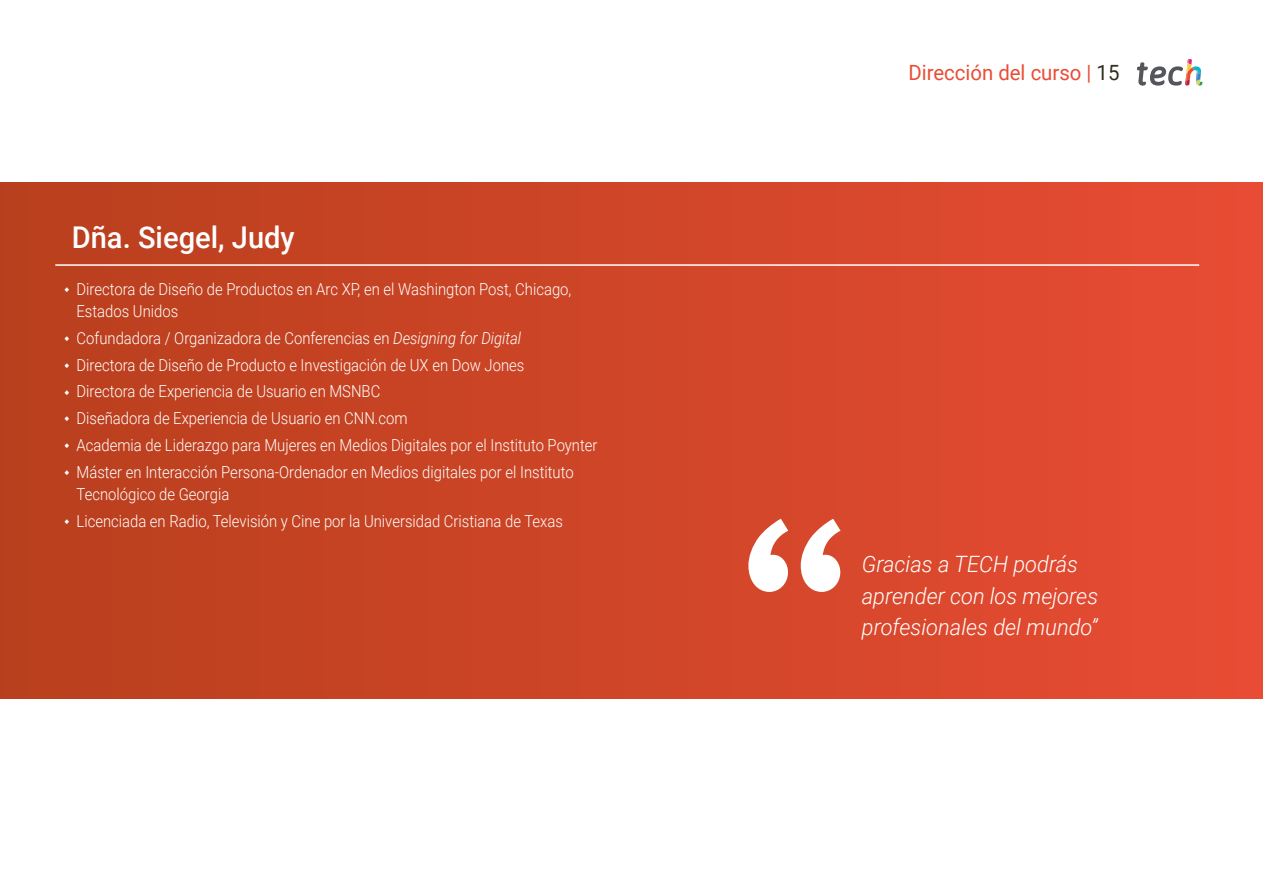
<style>
.page{position:relative;width:1263px;height:893px;background:#fff}
.page>*{position:absolute;margin:0;border:0;box-sizing:border-box;transform-origin:0 0}
.t1{font:500 30px "Roboto";color:#fff}
.t2{font:italic 300 22.5px/31.5px "Roboto";color:#fff}
.t3{font:21px "Roboto";color:#e94d35}
.t4{font:300 16.5px/26.7px "Roboto";color:#fff;scale:.9 1}
.s1{font-style:italic}
.s2{color:#312e20}
</style>
<div class="page">
<svg style="left:1137px;top:59px;width:65px;height:27px"></svg>
<div style="left:0;top:182px;width:1263px;height:516px;background:linear-gradient(to right,#b83f1d,#e84c33)"></div>
<svg style="left:748px;top:519px;width:92px;height:73px"></svg>
<hr style="left:55px;top:264px;width:1144px;height:2px;background:#fff">
<svg style="left:65px;top:287px;width:4px;height:5px"></svg>
<svg style="left:65px;top:336px;width:4px;height:5px"></svg>
<svg style="left:65px;top:363px;width:4px;height:5px"></svg>
<svg style="left:65px;top:390px;width:4px;height:5px"></svg>
<svg style="left:65px;top:416px;width:4px;height:5px"></svg>
<svg style="left:65px;top:443px;width:4px;height:5px"></svg>
<svg style="left:65px;top:470px;width:4px;height:5px"></svg>
<svg style="left:65px;top:519px;width:4px;height:5px"></svg>
<h1 class="t1" style="left:72px;top:216px;width:225px">Dña. Siegel, Judy</h1>
<p class="t4" style="left:77px;top:277px;width:551px;line-height:22.5px">Directora de Diseño de Productos en Arc XP, en el Washington Post, Chicago,<br>Estados Unidos</p>
<p class="t4" style="left:77px;top:324px;width:580px">Cofundadora / Organizadora de Conferencias en <span class="s1">Designing for Digital<br></span>Directora de Diseño de Producto e Investigación de UX en Dow Jones<br>Directora de Experiencia de Usuario en MSNBC<br>Diseñadora de Experiencia de Usuario en CNN.com<br>Academia de Liderazgo para Mujeres en Medios Digitales por el Instituto Poynter Máster en Interacción Persona-Ordenador en Medios digitales por el Instituto</p>
<p class="t4" style="left:77px;top:480px;width:542px">Tecnológico de Georgia<br>Licenciada en Radio, Televisión y Cine por la Universidad Cristiana de Texas</p>
<p class="t3" style="left:908px;top:57px;width:213px">Dirección del curso | <span class="s2">15</span></p>
<h2 class="t2" style="left:862px;top:548px;width:238px">Gracias a TECH podrás aprender con los mejores profesionales del mundo”</h2>
</div>
